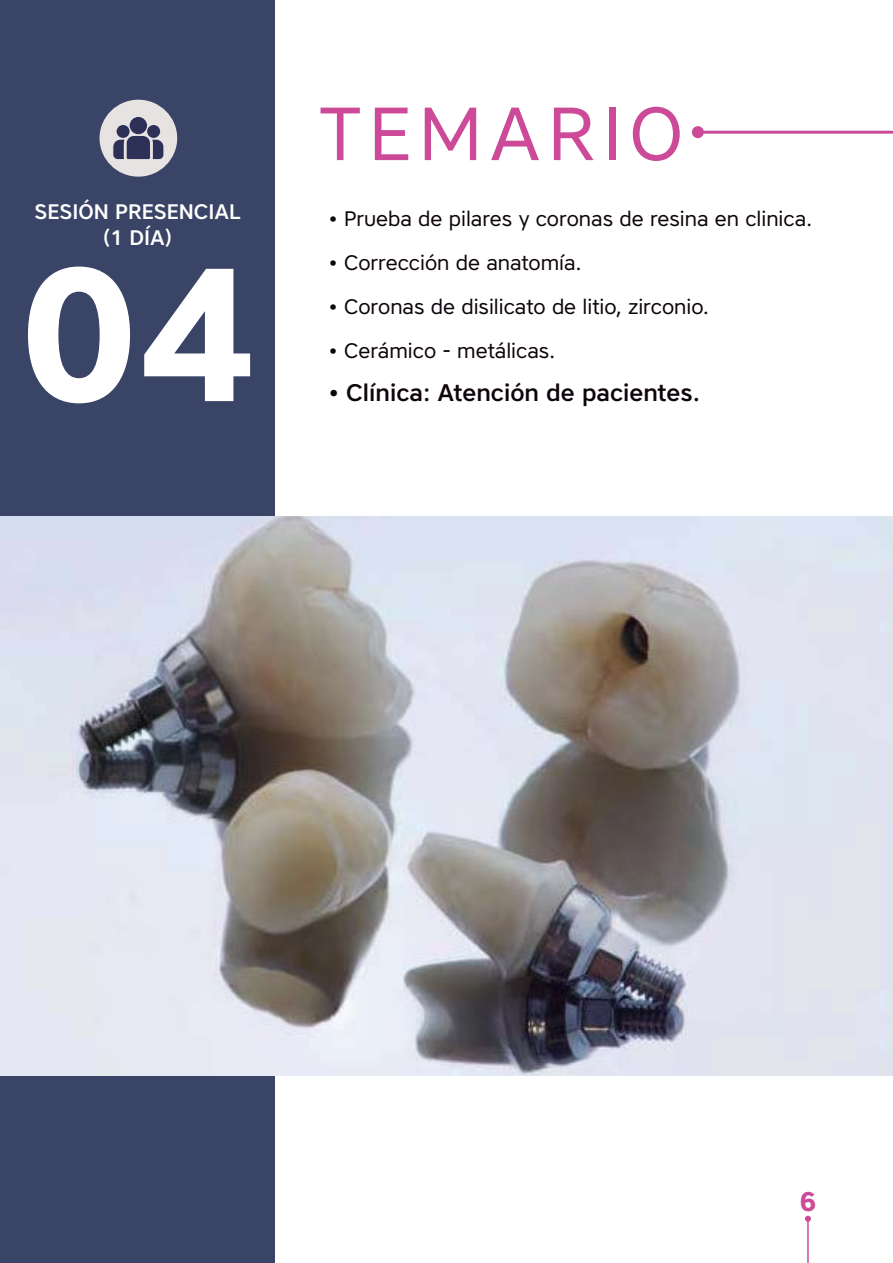
<style>
.page{position:relative;width:893px;height:1263px;background:#fff}
.page>*{position:absolute;margin:0;border:0;box-sizing:border-box;transform-origin:0 0}
.t1{font:700 189px "Core Sans A65";color:#fff}
.t2{font:75px "Core Sans A45";letter-spacing:.1em;color:#cc4a98}
.t3{font:700 27px "Core Sans A65";color:#cc4b98}
.t4{font:500 24px "Core Sans A55";color:#0e050c}
.t5{font:21px "Core Sans A45";color:#0e050c}
.t6{font:500 21px/25.2px "Core Sans A55";color:#fff;text-align:center}
</style>
<div class="page">
<hr style="left:807px;top:1219px;width:2px;height:44px;background:#cc4b98">
<svg style="left:805px;top:1216px;width:6px;height:6px"></svg>
<hr style="left:698px;top:131px;width:195px;height:3px;background:#cc4b98">
<div style="left:692px;top:126px;width:12px;height:12px;background:#cc4b98;border-radius:50%"></div>
<div style="left:0;top:0;width:274px;height:1263px;background:#3a4466"></div>
<div style="left:100px;top:100px;width:77px;height:77px;background:#e6e3e2;border-radius:50%"></div>
<div style="left:130px;top:117px;width:17px;height:17px;background:#2e3157;border-radius:50%"></div>
<svg style="left:113px;top:136px;width:50px;height:23px"></svg>
<div style="left:117px;top:125px;width:13px;height:13px;background:#2e3157;border-radius:50%"></div>
<div style="left:147px;top:125px;width:13px;height:13px;background:#2e3157;border-radius:50%"></div>
<img style="left:0;top:517px;width:893px;height:559px">
<p class="t6" style="left:35px;top:199px;width:208px">SESIÓN PRESENCIAL (1 DÍA)</p>
<h1 class="t1" style="left:20px;top:225px;width:239px">04</h1>
<h2 class="t2" style="left:319px;top:106px;width:365px">TEMARIO</h2>
<p class="t5" style="left:328px;top:211px;width:486px">• Prueba de pilares y coronas de resina en clinica.</p>
<p class="t5" style="left:328px;top:255px;width:255px">• Corrección de anatomía.</p>
<p class="t5" style="left:328px;top:299px;width:382px">• Coronas de disilicato de litio, zirconio.</p>
<p class="t5" style="left:328px;top:343px;width:229px">• Cerámico - metálicas.</p>
<p class="t4" style="left:328px;top:379px;width:373px">• Clínica: Atención de pacientes.</p>
<p class="t3" style="left:799px;top:1186px;width:18px">6</p>
</div>
